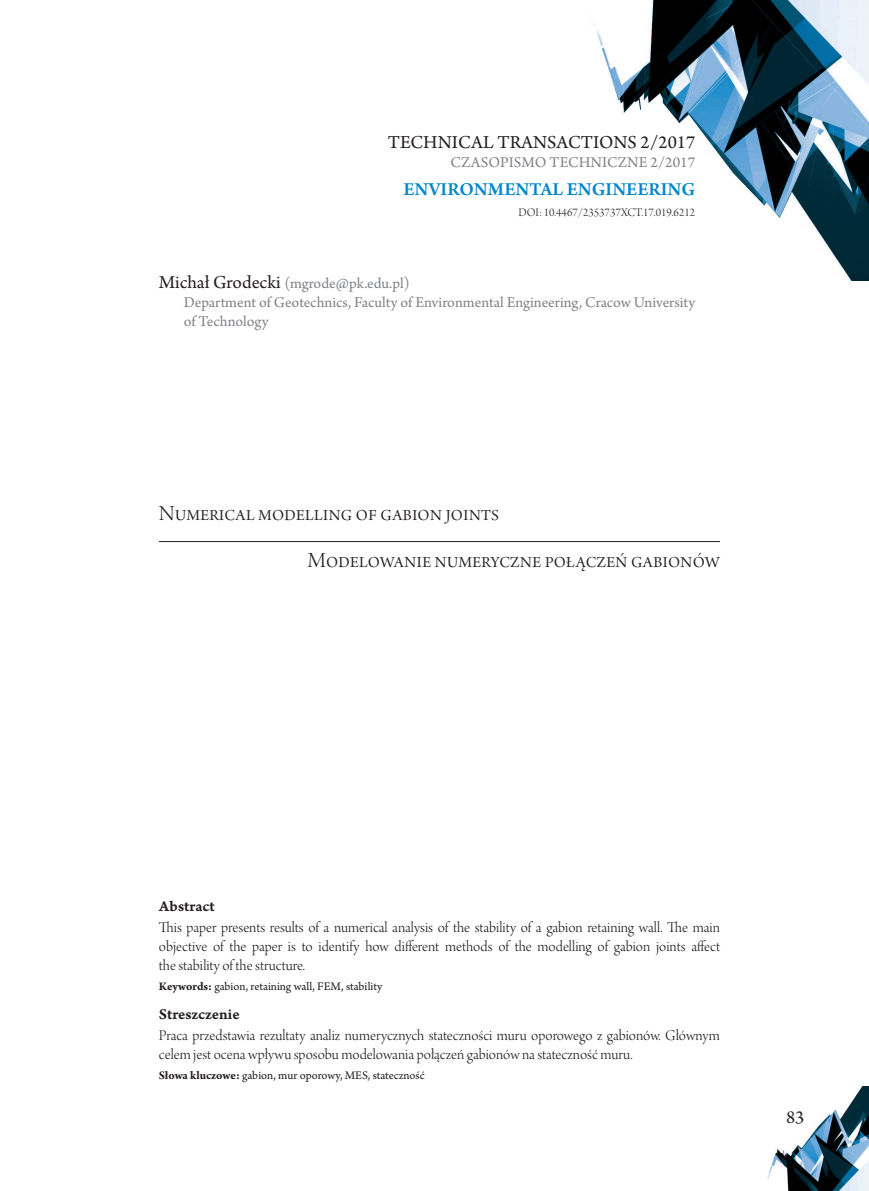
<style>
.page{position:relative;width:869px;height:1191px;background:#fff}
.page>*{position:absolute;margin:0;border:0;box-sizing:border-box;transform-origin:0 0}
._2_Tytuł_PL{font:22.75px "Arno Pro Light Display";color:#231f20}
._2_Tytuł{font:22.75px "Arno Pro Light Display";color:#231f20}
._0_Head{font:19.25px "Arno Pro";color:#231f20}
._0_Series_FS{font:600 19.25px "Arno Pro";color:#0086cb}
.PageNo{font:19.25px "Arno Pro";color:#231f20}
._3_Abstract_treść{font:15.75px/18.9px "Arno Pro Light Display";color:#231f20;text-align:justify}
._3_Abstract_treść_PL{font:15.75px/18.9px "Arno Pro Light Display";color:#231f20}
._1_Afiliacja{font:15.75px/18.9px "Arno Pro";color:#808285}
._1_Autor{font:15.75px "Arno Pro";letter-spacing:-.005em;color:#808285}
._0_Head_PL{font:15.75px "Arno Pro";color:#808285}
._3_Abstract{font:15.75px "Arno Pro Smbd Caption";letter-spacing:-.005em;color:#231f20}
._3_Keywords_treść{font:12.25px "Arno Pro";color:#231f20}
._0_DOI{font:12.25px "Arno Pro Light Display";color:#231f20}
.s1{font-size:19.25px;color:#231f20}
.s2{font-weight:700}
</style>
<div class="page">
<img style="left:767px;top:1086px;width:101px;height:105px">
<img style="left:597px;top:0;width:271px;height:280px">
<hr style="left:159px;top:541px;width:560px;height:1px;background:#231f20">
<p class="_0_Head" style="left:387px;top:131px;width:309px">TECHNICAL TRANSACTIONS 2/2017</p>
<p class="_0_Head_PL" style="left:450px;top:153px;width:246px">CZASOPISMO TECHNICZNE 2/2017</p>
<p class="_0_Series_FS" style="left:403px;top:178px;width:293px">ENVIRONMENTAL ENGINEERING</p>
<p class="_0_DOI" style="left:518px;top:206px;width:178px">DOI: 10.4467/2353737XCT.17.019.6212</p>
<p class="_1_Autor" style="left:159px;top:274px;width:252px"><span class="s1">Michał Grodecki</span> (mgrode@pk.edu.pl)</p>
<p class="_1_Afiliacja" style="left:184px;top:293px;width:512px">Department of Geotechnics, Faculty of Environmental Engineering, Cracow University of Technology</p>
<p class="_2_Tytuł" style="left:159px;top:501px;width:341px">Numerical modelling of gabion joints</p>
<p class="_2_Tytuł_PL" style="left:307px;top:547px;width:414px">Modelowanie numeryczne połączeń gabionów</p>
<p class="_3_Abstract" style="left:159px;top:897px;width:57px">Abstract</p>
<p class="_3_Abstract_treść" style="left:159px;top:919px;width:562px">This paper presents results of a numerical analysis of the stability of a gabion retaining wall. The main objective of the paper is to identify how different methods of the modelling of gabion joints affect the stability ofthe structure.</p>
<p class="_3_Keywords_treść" style="left:159px;top:979px;width:225px"><span class="s2">Keywords:</span> gabion, retaining wall, FEM, stability</p>
<p class="_3_Abstract" style="left:159px;top:1004px;width:82px">Streszczenie</p>
<p class="_3_Abstract_treść_PL" style="left:159px;top:1027px;width:560px">Praca przedstawia rezultaty analiz numerycznych stateczności muru oporowego z gabionów. Głównym celem jest ocena wpływu sposobu modelowania połączeń gabionów na stateczność muru.</p>
<p class="_3_Keywords_treść" style="left:159px;top:1068px;width:267px"><span class="s2">Słowa kluczowe:</span> gabion, mur oporowy, MES, stateczność</p>
<p class="PageNo" style="left:785px;top:1106px;width:20px">83</p>
</div>
